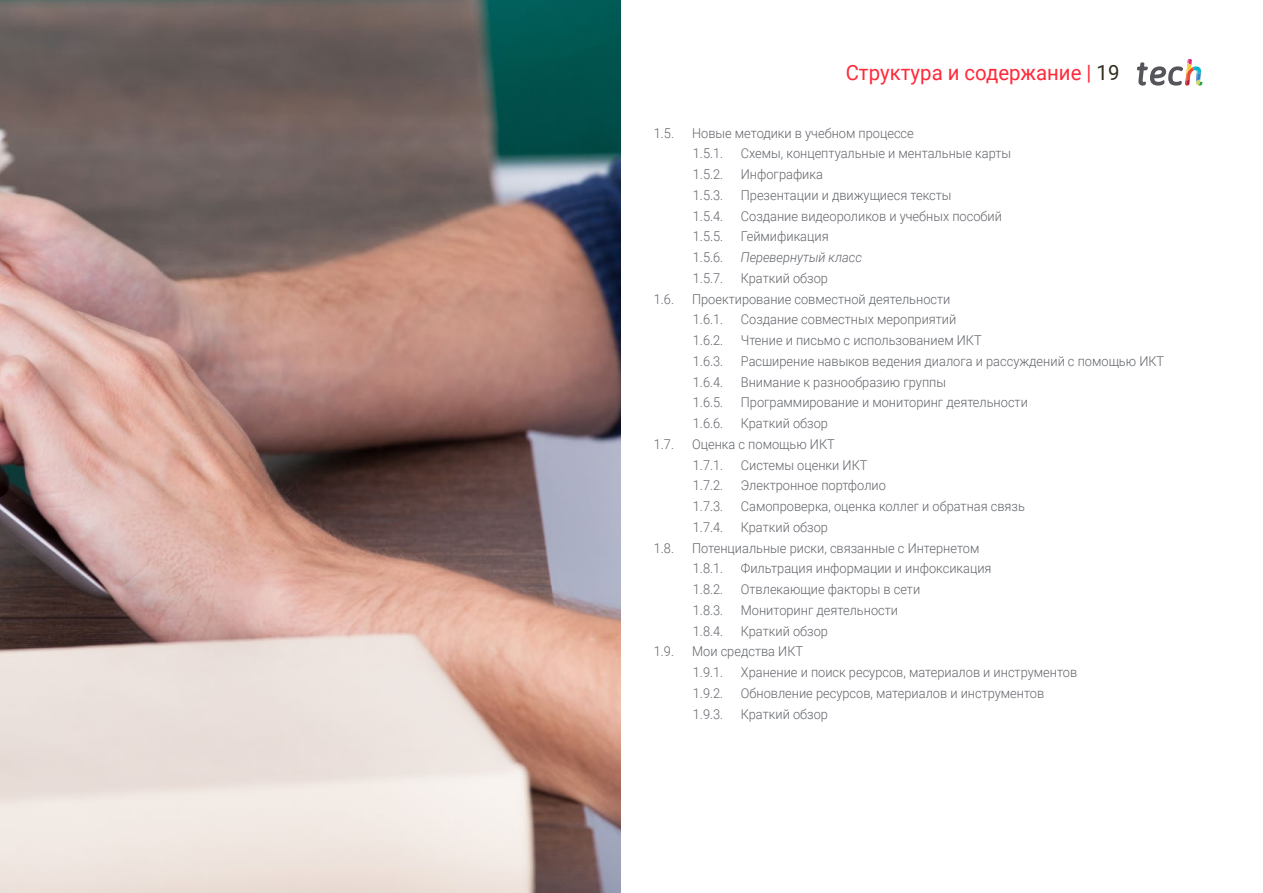
<style>
.page{position:relative;width:1263px;height:893px;background:#fff}
.page>*{position:absolute;margin:0;border:0;box-sizing:border-box;transform-origin:0 0}
.t1{font:21px "Roboto";color:#ff293a}
.t2{font:300 13.5px/20.7px "Roboto";color:#61646a;scale:.95 1}
.t3{font:italic 300 13.5px "Roboto";color:#61646a;scale:.95 1}
.s1{color:#312e20}
</style>
<div class="page">
<img style="left:0;top:0;width:621px;height:893px">
<svg style="left:1137px;top:59px;width:65px;height:27px"></svg>
<h1 class="t1" style="left:846px;top:57px;width:275px">Структура и содержание | <span class="s1">19</span></h1>
<p class="t2" style="left:654px;top:122px;width:23px">1.5.</p>
<p class="t2" style="left:692px;top:122px;width:235px">Новые методики в учебном процессе<br>1.5.1.</p>
<p class="t2" style="left:741px;top:143px;width:286px">Схемы, концептуальные и ментальные карты</p>
<p class="t2" style="left:693px;top:164px;width:34px">1.5.2.</p>
<p class="t2" style="left:741px;top:164px;width:88px">Инфографика</p>
<p class="t2" style="left:693px;top:184px;width:34px">1.5.3.</p>
<p class="t2" style="left:741px;top:184px;width:223px">Презентации и движущиеся тексты</p>
<p class="t2" style="left:693px;top:205px;width:34px">1.5.4.</p>
<p class="t2" style="left:741px;top:205px;width:276px">Создание видеороликов и учебных пособий</p>
<p class="t2" style="left:693px;top:226px;width:34px">1.5.5.</p>
<p class="t2" style="left:741px;top:226px;width:94px">Геймификация</p>
<p class="t2" style="left:693px;top:247px;width:34px">1.5.6.</p>
<p class="t3" style="left:741px;top:248px;width:129px">Перевернутый класс</p>
<p class="t2" style="left:693px;top:267px;width:34px">1.5.7.</p>
<p class="t2" style="left:741px;top:267px;width:93px">Краткий обзор</p>
<p class="t2" style="left:654px;top:288px;width:23px">1.6.</p>
<p class="t2" style="left:692px;top:288px;width:273px">Проектирование совместной деятельности<br>1.6.1.</p>
<p class="t2" style="left:741px;top:309px;width:228px">Создание совместных мероприятий</p>
<p class="t2" style="left:693px;top:330px;width:34px">1.6.2.</p>
<p class="t2" style="left:741px;top:330px;width:255px">Чтение и письмо с использованием ИКТ</p>
<p class="t2" style="left:693px;top:350px;width:34px">1.6.3.</p>
<p class="t2" style="left:741px;top:350px;width:447px">Расширение навыков ведения диалога и рассуждений с помощью ИКТ</p>
<p class="t2" style="left:693px;top:371px;width:34px">1.6.4.</p>
<p class="t2" style="left:741px;top:371px;width:218px">Внимание к разнообразию группы</p>
<p class="t2" style="left:693px;top:392px;width:34px">1.6.5.</p>
<p class="t2" style="left:741px;top:392px;width:304px">Программирование и мониторинг деятельности</p>
<p class="t2" style="left:693px;top:413px;width:34px">1.6.6.</p>
<p class="t2" style="left:741px;top:413px;width:93px">Краткий обзор</p>
<p class="t2" style="left:654px;top:433px;width:23px">1.7.</p>
<p class="t2" style="left:692px;top:433px;width:152px">Оценка с помощью ИКТ<br>1.7.1.</p>
<p class="t2" style="left:741px;top:454px;width:135px">Системы оценки ИКТ</p>
<p class="t2" style="left:693px;top:475px;width:34px">1.7.2.</p>
<p class="t2" style="left:741px;top:475px;width:154px">Электронное портфолио</p>
<p class="t2" style="left:693px;top:496px;width:34px">1.7.3.</p>
<p class="t2" style="left:741px;top:496px;width:300px">Самопроверка, оценка коллег и обратная связь</p>
<p class="t2" style="left:693px;top:516px;width:34px">1.7.4.</p>
<p class="t2" style="left:741px;top:516px;width:93px">Краткий обзор</p>
<p class="t2" style="left:654px;top:537px;width:23px">1.8.</p>
<p class="t2" style="left:692px;top:537px;width:304px">Потенциальные риски, связанные с Интернетом<br>1.8.1.</p>
<p class="t2" style="left:741px;top:558px;width:265px">Фильтрация информации и инфоксикация</p>
<p class="t2" style="left:693px;top:579px;width:34px">1.8.2.</p>
<p class="t2" style="left:741px;top:579px;width:190px">Отвлекающие факторы в сети</p>
<p class="t2" style="left:693px;top:599px;width:34px">1.8.3.</p>
<p class="t2" style="left:741px;top:599px;width:167px">Мониторинг деятельности</p>
<p class="t2" style="left:693px;top:620px;width:34px">1.8.4.</p>
<p class="t2" style="left:741px;top:620px;width:93px">Краткий обзор</p>
<p class="t2" style="left:654px;top:641px;width:23px">1.9.</p>
<p class="t2" style="left:692px;top:641px;width:118px">Мои средства ИКТ<br>1.9.1.</p>
<p class="t2" style="left:741px;top:662px;width:356px">Хранение и поиск ресурсов, материалов и инструментов</p>
<p class="t2" style="left:693px;top:682px;width:34px">1.9.2.</p>
<p class="t2" style="left:741px;top:682px;width:321px">Обновление ресурсов, материалов и инструментов</p>
<p class="t2" style="left:693px;top:703px;width:34px">1.9.3.</p>
<p class="t2" style="left:741px;top:703px;width:93px">Краткий обзор</p>
</div>
